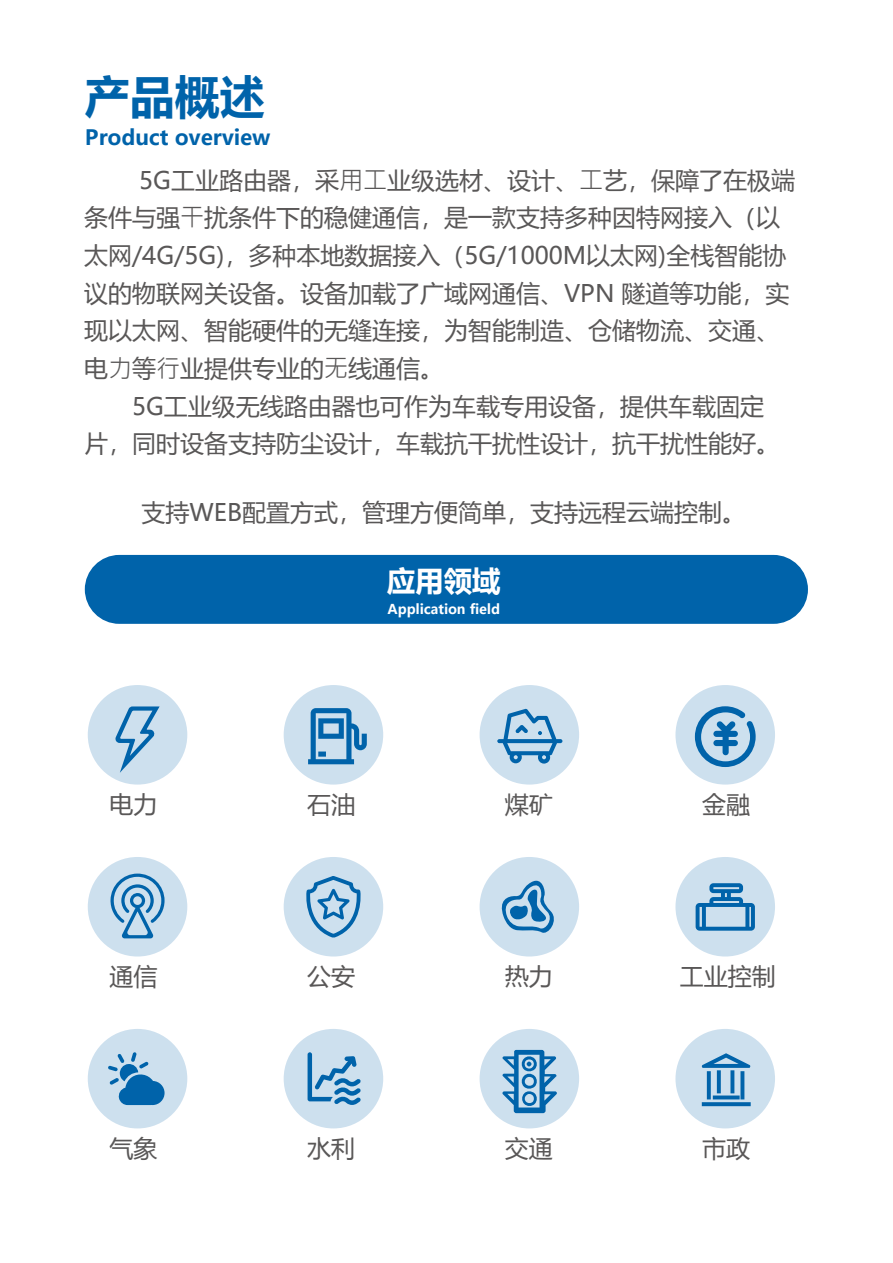
<style>
.page{position:relative;width:893px;height:1263px;background:#fff}
.page>*{position:absolute;margin:0;border:0;box-sizing:border-box;transform-origin:0 0}
.t1{font:700 45px "Microsoft Ya Hei";color:#0063aa}
.t2{font:700 28.5px "Microsoft Ya Hei";color:#fff}
.t3{font:24px/37.7px "Microsoft Ya Hei";color:#595757}
.t4{font:700 21px "Microsoft Ya Hei";color:#0063aa}
.t5{font:700 13.5px "Microsoft Ya Hei";color:#fff}
</style>
<div class="page">
<div style="left:85px;top:555px;width:723px;height:69px;background:#0063aa;border-radius:34px"></div>
<div style="left:88px;top:685px;width:99px;height:99px;background:#cde0ee;border-radius:50%"></div>
<svg style="left:115px;top:706px;width:45px;height:67px"></svg>
<div style="left:284px;top:685px;width:99px;height:99px;background:#cde0ee;border-radius:50%"></div>
<svg style="left:308px;top:708px;width:59px;height:56px"></svg>
<div style="left:480px;top:685px;width:99px;height:99px;background:#cde0ee;border-radius:50%"></div>
<svg style="left:497px;top:709px;width:66px;height:55px"></svg>
<div style="left:675px;top:685px;width:100px;height:99px;background:#cde0ee;border-radius:50%"></div>
<svg style="left:695px;top:706px;width:61px;height:61px"></svg>
<div style="left:88px;top:857px;width:99px;height:99px;background:#cde0ee;border-radius:50%"></div>
<div style="left:284px;top:857px;width:99px;height:99px;background:#cde0ee;border-radius:50%"></div>
<div style="left:480px;top:857px;width:99px;height:99px;background:#cde0ee;border-radius:50%"></div>
<div style="left:675px;top:857px;width:100px;height:99px;background:#cde0ee;border-radius:50%"></div>
<div style="left:88px;top:1029px;width:99px;height:99px;background:#cde0ee;border-radius:50%"></div>
<div style="left:284px;top:1029px;width:99px;height:99px;background:#cde0ee;border-radius:50%"></div>
<div style="left:480px;top:1029px;width:99px;height:99px;background:#cde0ee;border-radius:50%"></div>
<div style="left:675px;top:1029px;width:100px;height:99px;background:#cde0ee;border-radius:50%"></div>
<svg style="left:110px;top:873px;width:55px;height:65px"></svg>
<svg style="left:306px;top:876px;width:55px;height:61px"></svg>
<svg style="left:501px;top:880px;width:53px;height:53px"></svg>
<svg style="left:696px;top:883px;width:59px;height:48px"></svg>
<svg style="left:108px;top:1052px;width:57px;height:53px"></svg>
<svg style="left:308px;top:1052px;width:53px;height:53px"></svg>
<svg style="left:502px;top:1050px;width:55px;height:63px"></svg>
<svg style="left:702px;top:1053px;width:49px;height:53px"></svg>
<h1 class="t1" style="left:85px;top:65px;width:182px">产品概述</h1>
<p class="t4" style="left:85px;top:123px;width:187px">Product overview</p>
<p class="t3" style="left:84px;top:160px;width:713px;text-indent:55px">5G工业路由器，采⽤⼯业级选材、设计、⼯艺，保障了在极端条件与强⼲扰条件下的稳健通信，是一款支持多种因特网接入（以太网/4G/5G)，多种本地数据接入（5G/1000M以太网)全栈智能协议的物联网关设备。设备加载了广域网通信、VPN 隧道等功能，实现以太网、智能硬件的无缝连接，为智能制造、仓储物流、交通、电⼒等⾏业提供专业的⽆线通信。</p>
<p class="t3" style="left:84px;top:386px;width:697px;text-indent:48px">5G工业级无线路由器也可作为车载专用设备，提供车载固定片，同时设备支持防尘设计，车载抗干扰性设计，抗干扰性能好。</p>
<p class="t3" style="left:141px;top:493px;width:606px">支持WEB配置方式，管理方便简单，支持远程云端控制。</p>
<p class="t2" style="left:387px;top:561px;width:115px">应用领域</p>
<p class="t5" style="left:388px;top:600px;width:114px">Application field</p>
<p class="t3" style="left:110px;top:785px;width:49px">电力</p>
<p class="t3" style="left:307px;top:785px;width:49px">石油</p>
<p class="t3" style="left:505px;top:785px;width:49px">煤矿</p>
<p class="t3" style="left:702px;top:785px;width:49px">金融</p>
<p class="t3" style="left:110px;top:957px;width:49px">通信</p>
<p class="t3" style="left:307px;top:957px;width:49px">公安</p>
<p class="t3" style="left:505px;top:957px;width:49px">热力</p>
<p class="t3" style="left:680px;top:957px;width:98px">工业控制</p>
<p class="t3" style="left:110px;top:1129px;width:49px">气象</p>
<p class="t3" style="left:307px;top:1129px;width:49px">水利</p>
<p class="t3" style="left:505px;top:1129px;width:49px">交通</p>
<p class="t3" style="left:702px;top:1129px;width:49px">市政</p>
</div>
